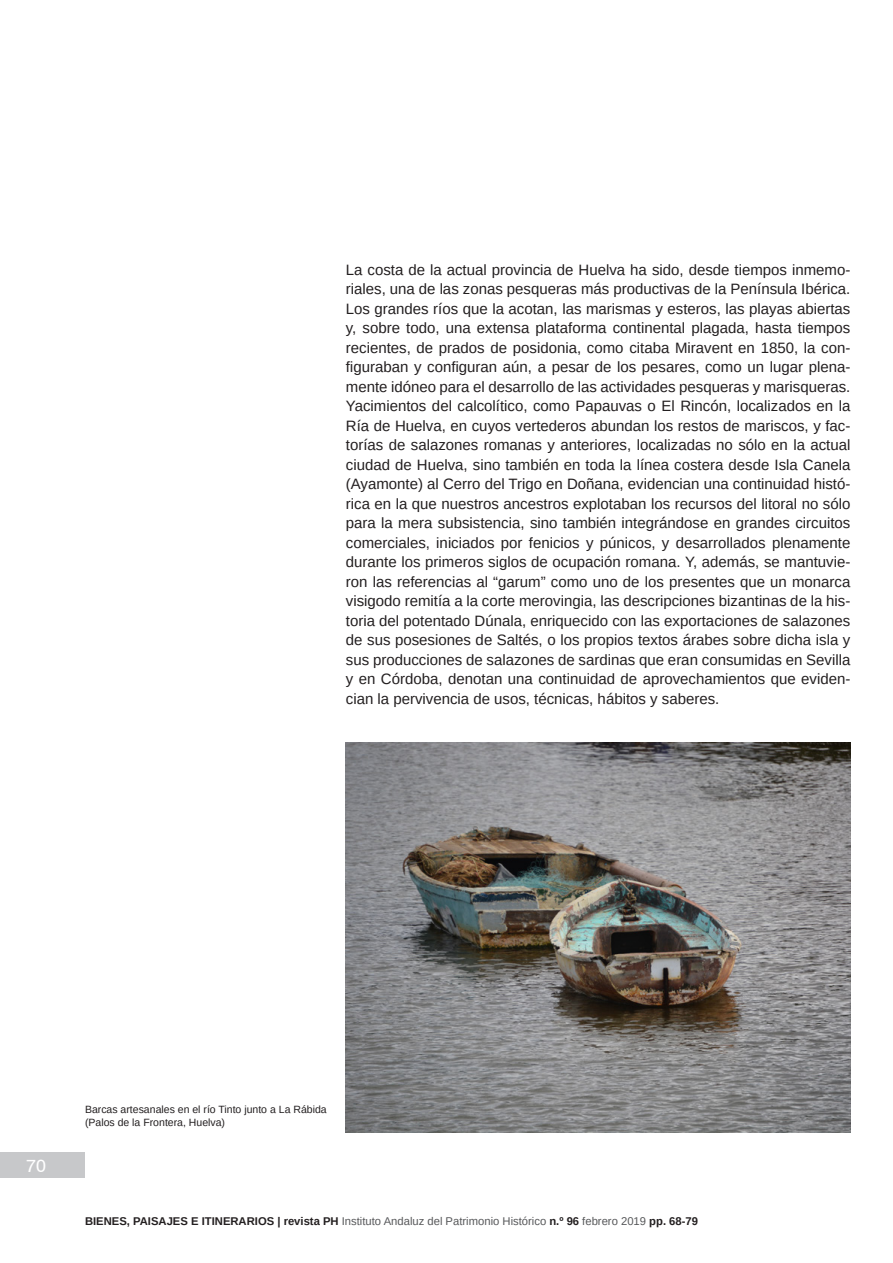
<style>
.page{position:relative;width:893px;height:1263px;background:#fff}
.page>*{position:absolute;margin:0;border:0;box-sizing:border-box;transform-origin:0 0}
.t1{font:18px "Swiss 721 BT";color:#fff}
.t2{font:15px/19.5px "Arimo";color:#231f20;text-align:justify}
.t3{font:700 11.25px "Arimo";color:#231f20}
.Pie_de_Foto{font:10.5px/12.6px "Arimo";color:#231f20}
.s1{font-weight:400;color:#57585a}
</style>
<div class="page">
<div style="left:0;top:1152px;width:85px;height:26px;background:#c7c8ca"></div>
<img style="left:346px;top:743px;width:504px;height:390px">
<p class="t2" style="left:346px;top:260px;width:506px">La costa de la actual provincia de Huelva ha sido, desde tiempos inmemo&shy;riales, una de las zonas pesqueras más productivas de la Península Ibérica.<br>Los grandes ríos que la acotan, las marismas y esteros, las playas abiertas y, sobre todo, una extensa plataforma continental plagada, hasta tiempos recientes, de prados de posidonia, como citaba Miravent en 1850, la con&shy;figuraban y configuran aún, a pesar de los pesares, como un lugar plena&shy;mente idóneo para el desarrollo de las actividades pesqueras y marisqueras.<br>Yacimientos del calcolítico, como Papauvas o El Rincón, localizados en la Ría de Huelva, en cuyos vertederos abundan los restos de mariscos, y fac&shy;torías de salazones romanas y anteriores, localizadas no sólo en la actual ciudad de Huelva, sino también en toda la línea costera desde Isla Canela (Ayamonte) al Cerro del Trigo en Doñana, evidencian una continuidad histó&shy;rica en la que nuestros ancestros explotaban los recursos del litoral no sólo para la mera subsistencia, sino también integrándose en grandes circuitos comerciales, iniciados por fenicios y púnicos, y desarrollados plenamente durante los primeros siglos de ocupación romana. Y, además, se mantuvie&shy;ron las referencias al “garum” como uno de los presentes que un monarca visigodo remitía a la corte merovingia, las descripciones bizantinas de la his&shy;toria del potentado Dúnala, enriquecido con las exportaciones de salazones de sus posesiones de Saltés, o los propios textos árabes sobre dicha isla y sus producciones de salazones de sardinas que eran consumidas en Sevilla y en Córdoba, denotan una continuidad de aprovechamientos que eviden&shy;cian la pervivencia de usos, técnicas, hábitos y saberes.</p>
<p class="t1" style="left:26px;top:1154px;width:21px">70</p>
<p class="Pie_de_Foto" style="left:85px;top:1103px;width:243px">Barcas artesanales en el río Tinto junto a La Rábida (Palos de la Frontera, Huelva)</p>
<p class="t3" style="left:85px;top:1213px;width:614px">BIENES, PAISAJES E ITINERARIOS | revista PH <span class="s1">Instituto Andaluz del Patrimonio Histórico</span> n.º 96 <span class="s1">febrero 2019</span> pp. 68-79</p>
</div>
